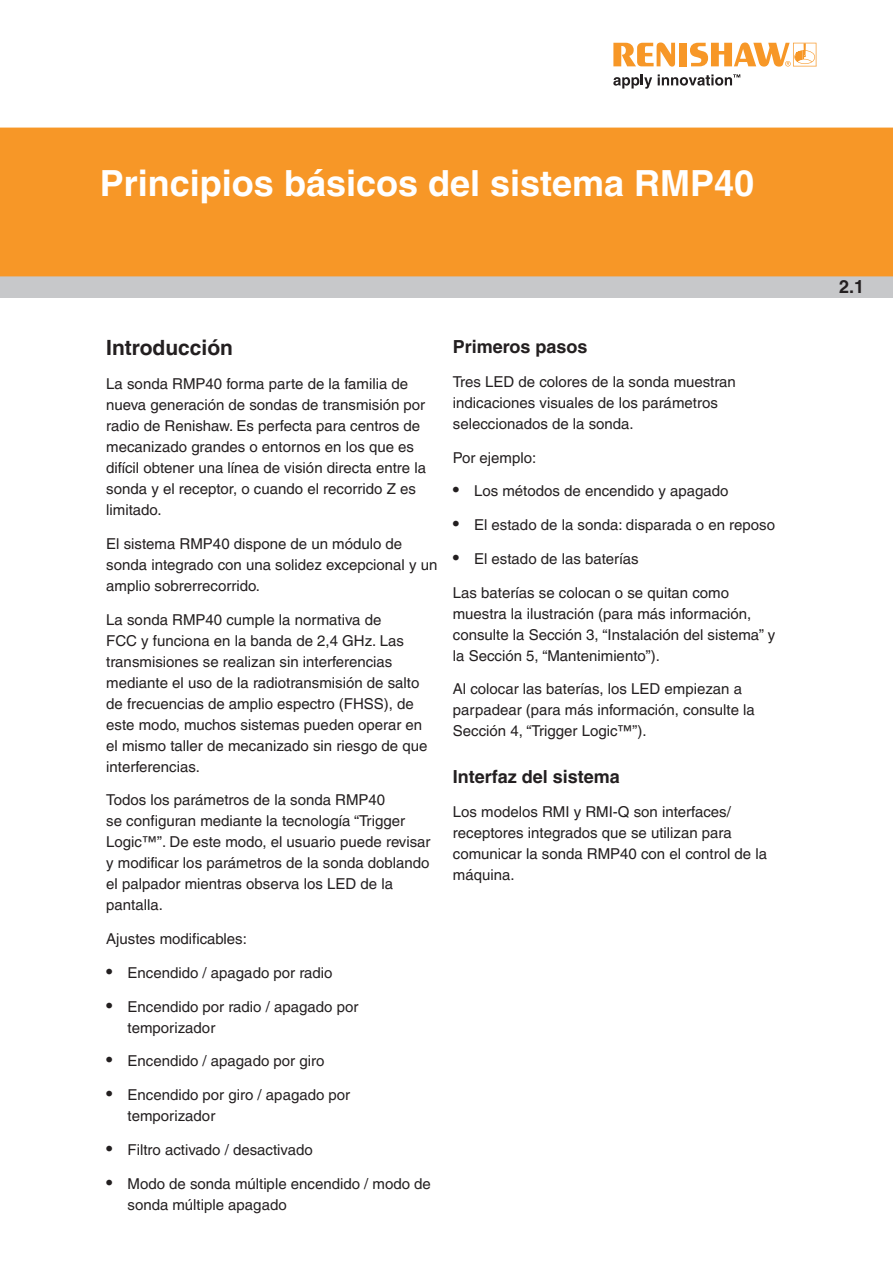
<style>
.page{position:relative;width:893px;height:1263px;background:#fff}
.page>*{position:absolute;margin:0;border:0;box-sizing:border-box;transform-origin:0 0}
.Section_Header{font:700 36px "Helvetica LT Pro";color:#fff}
.Heading_1{font:700 21px "Helvetica LT Pro";color:#231f20}
.Heading_2{font:700 18px "Helvetica LT Pro";color:#231f20}
.Body_Text_10pt{font:15px/21px "Helvetica LT Pro";color:#231f20}
.s1{font-size:18px}
</style>
<div class="page">
<svg style="left:613px;top:75px;width:39px;height:14px"></svg>
<svg style="left:613px;top:43px;width:62px;height:24px"></svg>
<div style="left:679px;top:43px;width:8px;height:23px;background:#f79727"></div>
<svg style="left:690px;top:43px;width:126px;height:24px"></svg>
<svg style="left:658px;top:74px;width:82px;height:12px"></svg>
<div style="left:0;top:276px;width:893px;height:22px;background:#c7c8ca"></div>
<div style="left:0;top:128px;width:893px;height:148px;background:#f79727"></div>
<p class="Section_Header" style="left:100px;top:161px;width:656px">Principios básicos del sistema RMP40</p>
<p class="Heading_1" style="left:106px;top:335px;width:128px">Introducción</p>
<p class="Body_Text_10pt" style="left:106px;top:373px;width:321px">La sonda RMP40 forma parte de la familia de nueva generación de sondas de transmisión por radio de Renishaw. Es perfecta para centros de mecanizado grandes o entornos en los que es difícil obtener una línea de visión directa entre la sonda y el receptor, o cuando el recorrido Z es limitado.</p>
<p class="Body_Text_10pt" style="left:106px;top:533px;width:333px">El sistema RMP40 dispone de un módulo de sonda integrado con una solidez excepcional y un amplio sobrerrecorrido.</p>
<p class="Body_Text_10pt" style="left:106px;top:609px;width:323px">La sonda RMP40 cumple la normativa de<br>FCC y funciona en la banda de 2,4 GHz. Las transmisiones se realizan sin interferencias mediante el uso de la radiotransmisión de salto de frecuencias de amplio espectro (FHSS), de este modo, muchos sistemas pueden operar en el mismo taller de mecanizado sin riesgo de que interferencias.</p>
<p class="Body_Text_10pt" style="left:106px;top:789px;width:326px">Todos los parámetros de la sonda RMP40<br>se configuran mediante la tecnología “Trigger Logic™”. De este modo, el usuario puede revisar y modificar los parámetros de la sonda doblando el palpador mientras observa los LED de la pantalla.</p>
<p class="Body_Text_10pt" style="left:106px;top:928px;width:142px">Ajustes modificables:</p>
<p class="Body_Text_10pt" style="left:106px;top:962px;width:228px"><span class="s1">•</span> Encendido / apagado por radio</p>
<p class="Body_Text_10pt" style="left:128px;top:996px;width:232px;text-indent:-21px"><span class="s1">•</span> Encendido por radio / apagado por temporizador</p>
<p class="Body_Text_10pt" style="left:106px;top:1050px;width:220px"><span class="s1">•</span> Encendido / apagado por giro</p>
<p class="Body_Text_10pt" style="left:128px;top:1084px;width:224px;text-indent:-21px"><span class="s1">•</span> Encendido por giro / apagado por temporizador</p>
<p class="Body_Text_10pt" style="left:106px;top:1139px;width:208px"><span class="s1">•</span> Filtro activado / desactivado</p>
<p class="Body_Text_10pt" style="left:128px;top:1173px;width:305px;text-indent:-21px"><span class="s1">•</span> Modo de sonda múltiple encendido / modo de sonda múltiple apagado</p>
<p class="Heading_2" style="left:453px;top:336px;width:136px">Primeros pasos</p>
<p class="Body_Text_10pt" style="left:453px;top:371px;width:285px">Tres LED de colores de la sonda muestran indicaciones visuales de los parámetros seleccionados de la sonda.</p>
<p class="Body_Text_10pt" style="left:453px;top:447px;width:85px">Por ejemplo:</p>
<p class="Body_Text_10pt" style="left:453px;top:481px;width:277px"><span class="s1">•</span> Los métodos de encendido y apagado</p>
<p class="Body_Text_10pt" style="left:453px;top:514px;width:324px"><span class="s1">•</span> El estado de la sonda: disparada o en reposo</p>
<p class="Body_Text_10pt" style="left:453px;top:548px;width:187px"><span class="s1">•</span> El estado de las baterías</p>
<p class="Body_Text_10pt" style="left:453px;top:582px;width:324px">Las baterías se colocan o se quitan como muestra la ilustración (para más información, consulte la Sección 3, “Instalación del sistema” y la Sección 5, “Mantenimiento”).</p>
<p class="Body_Text_10pt" style="left:453px;top:679px;width:304px">Al colocar las baterías, los LED empiezan a parpadear (para más información, consulte la<br>Sección 4, “Trigger Logic™”).</p>
<p class="Heading_2" style="left:453px;top:766px;width:169px">Interfaz del sistema</p>
<p class="Body_Text_10pt" style="left:453px;top:801px;width:316px">Los modelos RMI y RMI-Q son interfaces/ receptores integrados que se utilizan para comunicar la sonda RMP40 con el control de la máquina.</p>
<p class="Heading_2" style="left:839px;top:275px;width:27px">2.1</p>
</div>
